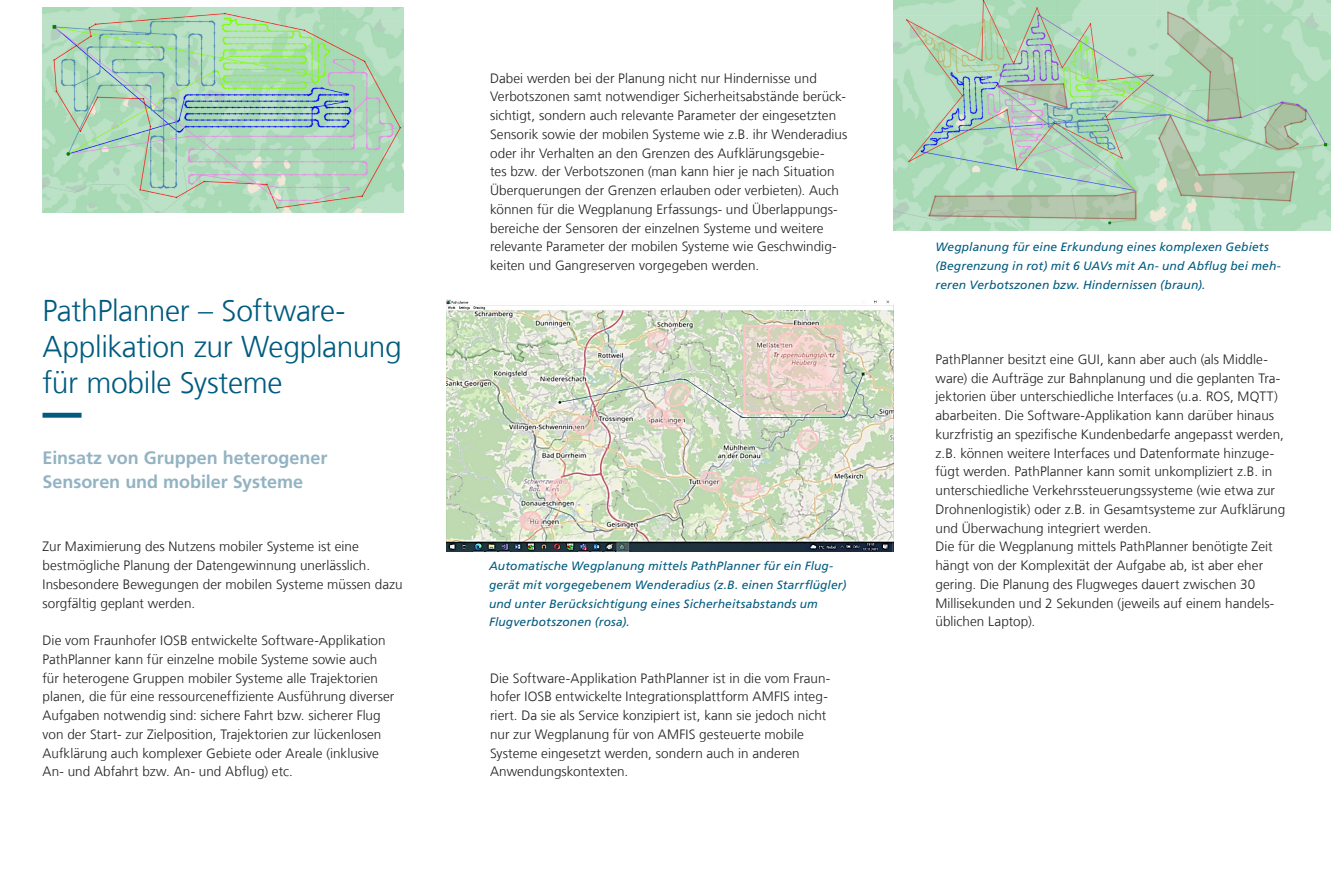
<style>
.page{position:relative;width:1331px;height:893px;background:#fff}
.page>*{position:absolute;margin:0;border:0;box-sizing:border-box;transform-origin:0 0}
.Ueberschrift_20_24_b{font:300 30px/36px "Frutiger LT Com";letter-spacing:-.015em;color:#005b7f}
.Sub_Ueberschrift_12{font:700 18px/23.4px "Frutiger LT Com";letter-spacing:-.005em;color:#93b3c3}
.Zwischenueberschrift{font:300 13.5px/18.8px "Frutiger LT Com";letter-spacing:.005em;color:#231f20}
.Bildtext_Marginal_8{font:italic 12px/18.8px "Frutiger LT Com";letter-spacing:.015em;color:#005b7f}
</style>
<div class="page">
<img style="left:893px;top:0;width:438px;height:231px">
<svg style="left:43px;top:413px;width:39px;height:5px"></svg>
<img style="left:446px;top:300px;width:447px;height:251px">
<img style="left:43px;top:8px;width:361px;height:204px">
<p class="Ueberschrift_20_24_b" style="left:43px;top:293px;width:361px">PathPlanner – Software-<br>Applikation zur Wegplanung für mobile Systeme</p>
<p class="Sub_Ueberschrift_12" style="left:43px;top:446px;width:286px">Einsatz von Gruppen heterogener<br>Sensoren und mobiler Systeme</p>
<p class="Zwischenueberschrift" style="left:43px;top:537px;width:362px">Zur Maximierung des Nutzens mobiler Systeme ist eine bestmögliche Planung der Datengewinnung unerlässlich.<br>Insbesondere Bewegungen der mobilen Systeme müssen dazu sorgfältig geplant werden.</p>
<p class="Zwischenueberschrift" style="left:43px;top:631px;width:353px">Die vom Fraunhofer IOSB entwickelte Software-Applikation PathPlanner kann für einzelne mobile Systeme sowie auch für heterogene Gruppen mobiler Systeme alle Trajektorien planen, die für eine ressourceneffiziente Ausführung diverser Aufgaben notwendig sind: sichere Fahrt bzw. sicherer Flug von der Start- zur Zielposition, Trajektorien zur lückenlosen Aufklärung auch komplexer Gebiete oder Areale (inklusive An- und Abfahrt bzw. An- und Abflug) etc.</p>
<p class="Zwischenueberschrift" style="left:490px;top:69px;width:359px">Dabei werden bei der Planung nicht nur Hindernisse und Verbotszonen samt notwendiger Sicherheitsabstände berück&shy;sichtigt, sondern auch relevante Parameter der eingesetzten Sensorik sowie der mobilen Systeme wie z.B. ihr Wenderadius oder ihr Verhalten an den Grenzen des Aufklärungsgebie-<br>tes bzw. der Verbotszonen (man kann hier je nach Situation Überquerungen der Grenzen erlauben oder verbieten). Auch können für die Wegplanung Erfassungs- und Überlappungs&shy;bereiche der Sensoren der einzelnen Systeme und weitere relevante Parameter der mobilen Systeme wie Geschwindig&shy;keiten und Gangreserven vorgegeben werden.</p>
<p class="Bildtext_Marginal_8" style="left:489px;top:557px;width:359px">Automatische Wegplanung mittels PathPlanner für ein Flug&shy;gerät mit vorgegebenem Wenderadius (z.B. einen Starrflügler) und unter Berücksichtigung eines Sicherheitsabstands um Flugverbotszonen (rosa).</p>
<p class="Zwischenueberschrift" style="left:490px;top:669px;width:342px">Die Software-Applikation PathPlanner ist in die vom Fraun&shy;hofer IOSB entwickelte Integrationsplattform AMFIS integ&shy;riert. Da sie als Service konzipiert ist, kann sie jedoch nicht nur zur Wegplanung für von AMFIS gesteuerte mobile Systeme eingesetzt werden, sondern auch in anderen Anwendungskontexten.</p>
<p class="Bildtext_Marginal_8" style="left:935px;top:238px;width:347px">Wegplanung für eine Erkundung eines komplexen Gebiets (Begrenzung in rot) mit 6 UAVs mit An- und Abflug bei meh&shy;reren Verbotszonen bzw. Hindernissen (braun).</p>
<p class="Zwischenueberschrift" style="left:935px;top:350px;width:351px">PathPlanner besitzt eine GUI, kann aber auch (als Middle&shy;ware) die Aufträge zur Bahnplanung und die geplanten Tra&shy;jektorien über unterschiedliche Interfaces (u.a. ROS, MQTT) abarbeiten. Die Software-Applikation kann darüber hinaus kurzfristig an spezifische Kundenbedarfe angepasst werden, z.B. können weitere Interfaces und Datenformate hinzuge&shy;fügt werden. PathPlanner kann somit unkompliziert z.B. in unterschiedliche Verkehrssteuerungssysteme (wie etwa zur Drohnenlogistik) oder z.B. in Gesamtsysteme zur Aufklärung und Überwachung integriert werden.<br>Die für die Wegplanung mittels PathPlanner benötigte Zeit hängt von der Komplexität der Aufgabe ab, ist aber eher gering. Die Planung des Flugweges dauert zwischen 30<br>Millisekunden und 2 Sekunden (jeweils auf einem handels&shy;üblichen Laptop).</p>
</div>
